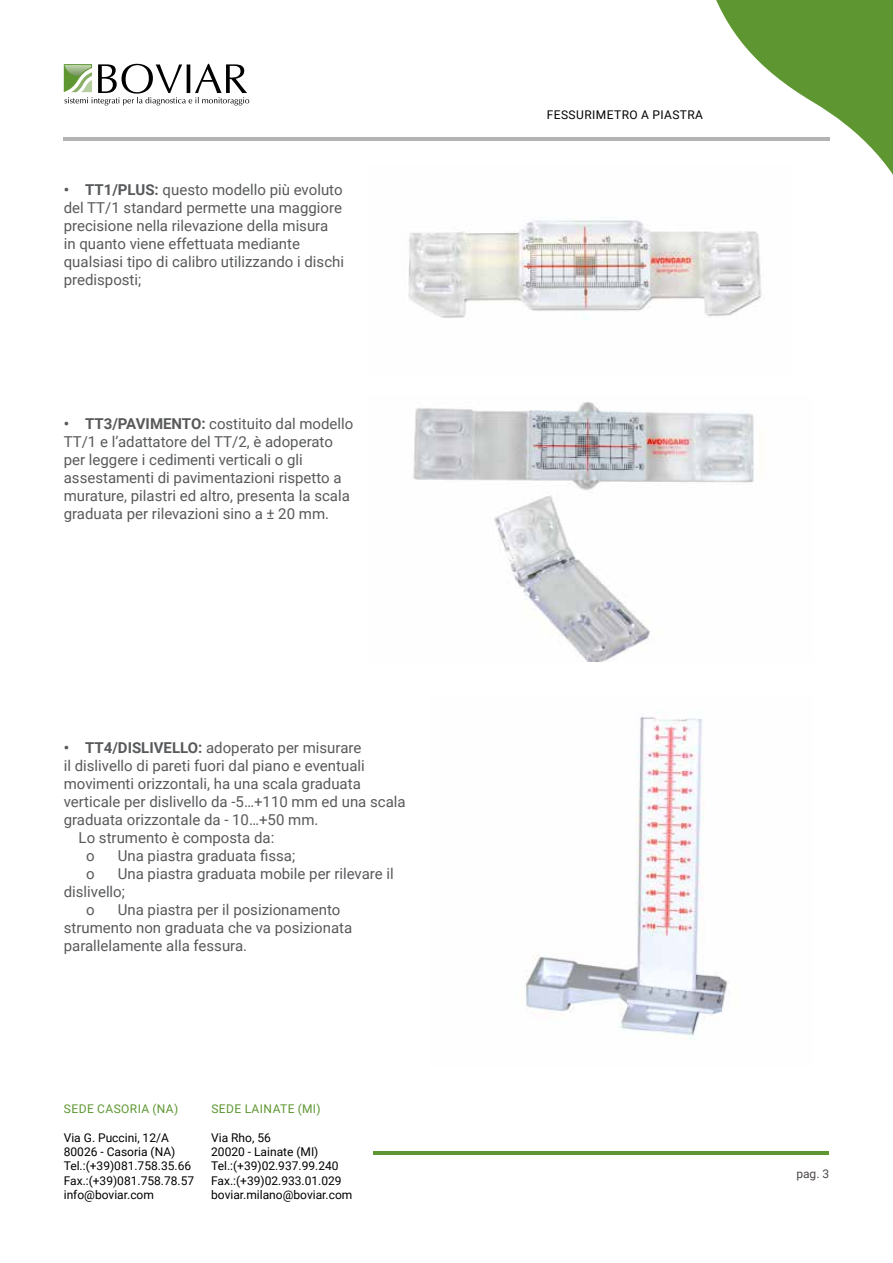
<style>
.page{position:relative;width:893px;height:1263px;background:#fff}
.page>*{position:absolute;margin:0;border:0;box-sizing:border-box;transform-origin:0 0}
.t1{font:15px/18px "Roboto";color:#58595b}
.t2{font:12px/14.4px "Roboto";color:#000}
.t3{font:12px "Roboto";letter-spacing:.035em;color:#5e9732}
.t4{font:12px "Roboto";letter-spacing:.035em;color:#000}
.t5{font:12px "Roboto";color:#4c4649}
.s1{font-weight:700}
</style>
<div class="page">
<hr style="left:373px;top:1151px;width:456px;height:3px;background:#5e9732">
<svg style="left:707px;top:0;width:186px;height:175px"></svg>
<hr style="left:64px;top:137px;width:766px;height:3px;background:#b3b3b3">
<svg style="left:64px;top:64px;width:185px;height:42px"></svg>
<img style="left:408px;top:166px;width:384px;height:153px">
<img style="left:413px;top:401px;width:341px;height:260px">
<img style="left:524px;top:716px;width:204px;height:324px">
<p class="t1" style="left:64px;top:180px;width:282px"><span class="s1">• TT1/PLUS:</span> questo modello più evoluto del TT/1 standard permette una maggiore precisione nella rilevazione della misura<br>in quanto viene effettuata mediante qualsiasi tipo di calibro utilizzando i dischi predisposti;</p>
<p class="t1" style="left:64px;top:414px;width:291px"><span class="s1">• TT3/PAVIMENTO:</span> costituito dal modello TT/1 e l’adattatore del TT/2, è adoperato per leggere i cedimenti verticali o gli assestamenti di pavimentazioni rispetto a murature, pilastri ed altro, presenta la scala graduata per rilevazioni sino a ± 20 mm.</p>
<p class="t1" style="left:64px;top:738px;width:299px"><span class="s1">• TT4/DISLIVELLO:</span> adoperato per misurare</p>
<p class="t1" style="left:64px;top:756px;width:303px">il dislivello di pareti fuori dal piano e eventuali</p>
<p class="t1" style="left:64px;top:774px;width:299px">movimenti orizzontali, ha una scala graduata</p>
<p class="t1" style="left:64px;top:792px;width:343px">verticale per dislivello da -5…+110 mm ed una scala</p>
<p class="t1" style="left:64px;top:810px;width:256px">graduata orizzontale da - 10…+50 mm.</p>
<p class="t1" style="left:79px;top:828px;width:197px">Lo strumento è composta da:</p>
<p class="t1" style="left:86px;top:846px;width:10px">o</p>
<p class="t1" style="left:118px;top:846px;width:179px">Una piastra graduata fissa;</p>
<p class="t1" style="left:86px;top:864px;width:10px">o</p>
<p class="t1" style="left:118px;top:864px;width:278px">Una piastra graduata mobile per rilevare il</p>
<p class="t1" style="left:64px;top:882px;width:63px">dislivello;</p>
<p class="t1" style="left:86px;top:900px;width:10px">o</p>
<p class="t1" style="left:64px;top:900px;width:290px;text-indent:54px">Una piastra per il posizionamento strumento non graduata che va posizionata parallelamente alla fessura.</p>
<p class="t3" style="left:64px;top:1100px;width:116px">SEDE CASORIA (NA)</p>
<p class="t2" style="left:64px;top:1129px;width:132px">Via G. Puccini, 12/A<br>80026 - Casoria (NA)<br>Tel.:(+39)081.758.35.66<br>Fax.:(+39)081.758.78.57 info@boviar.com</p>
<p class="t3" style="left:211px;top:1100px;width:111px">SEDE LAINATE (MI)</p>
<p class="t2" style="left:211px;top:1129px;width:143px">Via Rho, 56<br>20020 - Lainate (MI)<br>Tel.:(+39)02.937.99.240<br>Fax.:(+39)02.933.01.029 boviar.milano@boviar.com</p>
<p class="t4" style="left:547px;top:107px;width:158px">FESSURIMETRO A PIASTRA</p>
<p class="t5" style="left:796px;top:1165px;width:34px">pag. 3</p>
</div>
